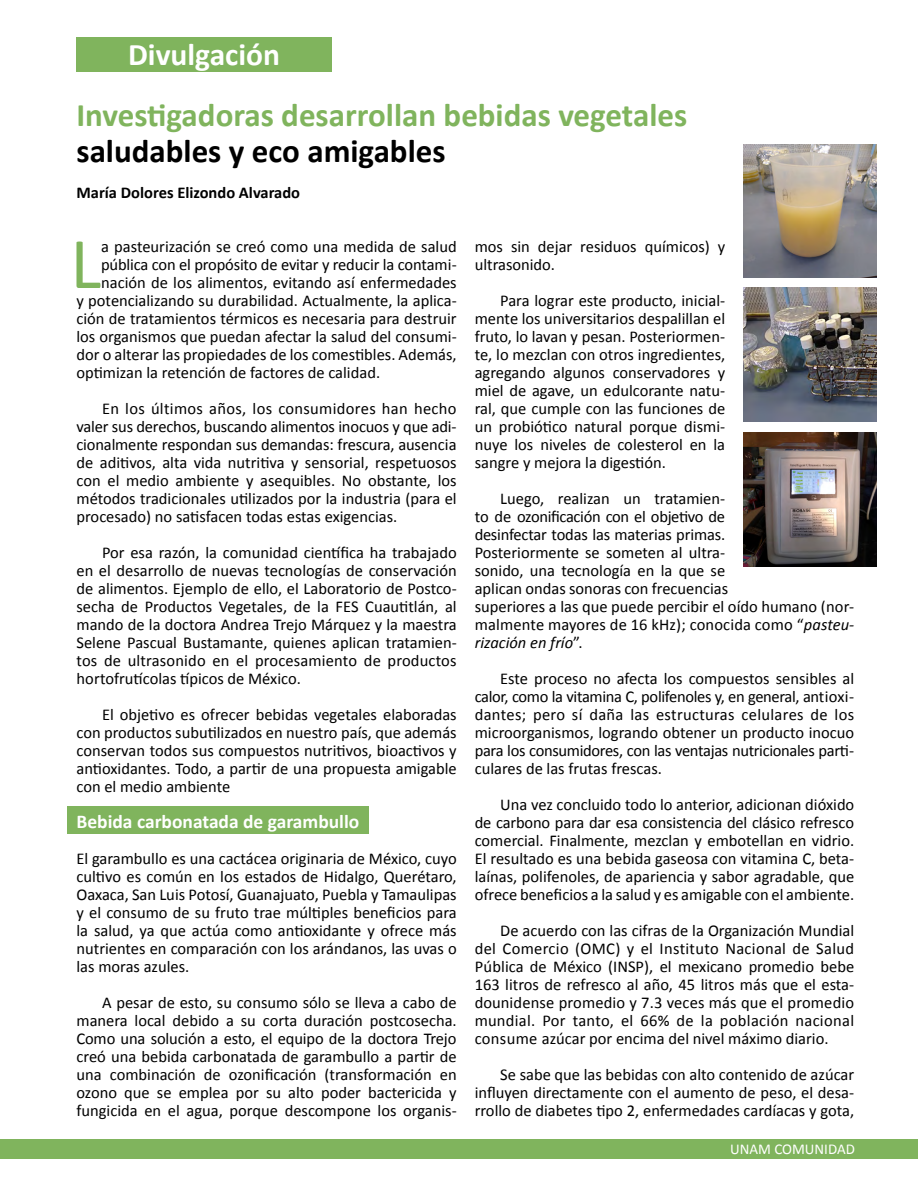
<style>
.page{position:relative;width:918px;height:1188px;background:#fff}
.page>*{position:absolute;margin:0;border:0;box-sizing:border-box;transform-origin:0 0}
.t1{font:73.2px "Calibri";color:#80b45d}
.t2{font:700 33px "Calibri";color:#80b45d}
.t3{font:700 33px "Calibri";color:#000}
.t4{font:700 31.5px "Calibri";color:#fff}
.t5{font:700 19.5px "Calibri";color:#fff}
.t6{font:16.5px/18px "Calibri";color:#000;text-align:justify}
.t7{font:700 16.5px "Calibri";color:#000}
.t8{font:15px "Calibri";color:#fff}
.s1{font-style:italic}
</style>
<div class="page">
<div style="left:67px;top:806px;width:302px;height:28px;background:#80b45d"></div>
<img style="left:743px;top:288px;width:134px;height:133px">
<img style="left:743px;top:144px;width:134px;height:134px">
<img style="left:743px;top:433px;width:134px;height:133px">
<div style="left:77px;top:38px;width:255px;height:34px;background:#80b45d"></div>
<div style="left:0;top:1139px;width:918px;height:19px;background:#80b45d"></div>
<h3 class="t4" style="left:128px;top:34px;width:153px">Divulgación</h3>
<h2 class="t2" style="left:77px;top:94px;width:612px">Investigadoras desarrollan bebidas vegetales</h2>
<h2 class="t3" style="left:77px;top:130px;width:371px">saludables y eco amigables</h2>
<p class="t7" style="left:77px;top:182px;width:225px">María Dolores Elizondo Alvarado</p>
<h1 class="t1" style="left:70px;top:217px;width:32px">L</h1>
<p class="t6" style="left:101px;top:238px;width:357px">a pasteurización se creó como una medida de salud</p>
<p class="t6" style="left:101px;top:256px;width:357px">pública con el propósito de evitar y reducir la contami-</p>
<p class="t6" style="left:101px;top:274px;width:357px">nación de los alimentos, evitando así enfermedades</p>
<p class="t6" style="left:76px;top:292px;width:382px">y potencializando su durabilidad. Actualmente, la aplica-</p>
<p class="t6" style="left:76px;top:310px;width:382px">ción de tratamientos térmicos es necesaria para destruir</p>
<p class="t6" style="left:76px;top:328px;width:382px">los organismos que puedan afectar la salud del consumi-</p>
<p class="t6" style="left:76px;top:346px;width:382px">dor o alterar las propiedades de los comestibles. Además,</p>
<p class="t6" style="left:76px;top:364px;width:305px">optimizan la retención de factores de calidad.</p>
<p class="t6" style="left:76px;top:400px;width:382px;text-indent:26px">En los últimos años, los consumidores han hecho valer sus derechos, buscando alimentos inocuos y que adi&shy;cionalmente respondan sus demandas: frescura, ausencia de aditivos, alta vida nutritiva y sensorial, respetuosos con el medio ambiente y asequibles. No obstante, los métodos tradicionales utilizados por la industria (para el procesado) no satisfacen todas estas exigencias.</p>
<p class="t6" style="left:76px;top:544px;width:382px;text-indent:26px">Por esa razón, la comunidad científica ha trabajado en el desarrollo de nuevas tecnologías de conservación de alimentos. Ejemplo de ello, el Laboratorio de Postco&shy;secha de Productos Vegetales, de la FES Cuautitlán, al mando de la doctora Andrea Trejo Márquez y la maestra Selene Pascual Bustamante, quienes aplican tratamien&shy;tos de ultrasonido en el procesamiento de productos hortofrutícolas típicos de México.</p>
<p class="t6" style="left:76px;top:706px;width:382px;text-indent:26px">El objetivo es ofrecer bebidas vegetales elaboradas con productos subutilizados en nuestro país, que además conservan todos sus compuestos nutritivos, bioactivos y antioxidantes. Todo, a partir de una propuesta amigable con el medio ambiente</p>
<p class="t5" style="left:77px;top:809px;width:284px">Bebida carbonatada de garambullo</p>
<p class="t6" style="left:77px;top:850px;width:382px">El garambullo es una cactácea originaria de México, cuyo cultivo es común en los estados de Hidalgo, Querétaro, Oaxaca, San Luis Potosí, Guanajuato, Puebla y Tamaulipas y el consumo de su fruto trae múltiples beneficios para la salud, ya que actúa como antioxidante y ofrece más nutrientes en comparación con los arándanos, las uvas o las moras azules.</p>
<p class="t6" style="left:77px;top:994px;width:382px;text-indent:26px">A pesar de esto, su consumo sólo se lleva a cabo de manera local debido a su corta duración postcosecha.<br>Como una solución a esto, el equipo de la doctora Trejo creó una bebida carbonatada de garambullo a partir de una combinación de ozonificación (transformación en ozono que se emplea por su alto poder bactericida y fungicida en el agua, porque descompone los organis-</p>
<p class="t6" style="left:475px;top:238px;width:252px">mos sin dejar residuos químicos) y ultrasonido.</p>
<p class="t6" style="left:475px;top:292px;width:252px;text-indent:26px">Para lograr este producto, inicial&shy;mente los universitarios despalillan el fruto, lo lavan y pesan. Posteriormen&shy;te, lo mezclan con otros ingredientes, agregando algunos conservadores y miel de agave, un edulcorante natu&shy;ral, que cumple con las funciones de un probiótico natural porque dismi&shy;nuye los niveles de colesterol en la sangre y mejora la digestión.</p>
<p class="t6" style="left:475px;top:490px;width:381px;text-align:left;text-indent:26px">Luego, realizan un tratamien-<br>to de ozonificación con el objetivo de<br>desinfectar todas las materias primas.<br>Posteriormente se someten al ultra-<br>sonido, una tecnología en la que se<br>aplican ondas sonoras con frecuencias<br>superiores a las que puede percibir el oído humano (nor&shy;malmente mayores de 16 kHz); conocida como “<span class="s1">pasteu&shy;rización en frío</span>”.</p>
<p class="t6" style="left:475px;top:670px;width:381px;text-indent:26px">Este proceso no afecta los compuestos sensibles al calor, como la vitamina C, polifenoles y, en general, antioxi&shy;dantes; pero sí daña las estructuras celulares de los microorganismos, logrando obtener un producto inocuo para los consumidores, con las ventajas nutricionales parti&shy;culares de las frutas frescas.</p>
<p class="t6" style="left:475px;top:796px;width:381px;text-indent:26px">Una vez concluido todo lo anterior, adicionan dióxido de carbono para dar esa consistencia del clásico refresco comercial. Finalmente, mezclan y embotellan en vidrio.<br>El resultado es una bebida gaseosa con vitamina C, beta&shy;laínas, polifenoles, de apariencia y sabor agradable, que ofrece beneficios a la salud y es amigable con el ambiente.</p>
<p class="t6" style="left:475px;top:922px;width:381px;text-indent:26px">De acuerdo con las cifras de la Organización Mundial del Comercio (OMC) y el Instituto Nacional de Salud Pública de México (INSP), el mexicano promedio bebe 163 litros de refresco al año, 45 litros más que el esta&shy;dounidense promedio y 7.3 veces más que el promedio mundial. Por tanto, el 66% de la población nacional consume azúcar por encima del nivel máximo diario.</p>
<p class="t6" style="left:475px;top:1066px;width:381px;text-indent:26px">Se sabe que las bebidas con alto contenido de azúcar influyen directamente con el aumento de peso, el desa&shy;rrollo de diabetes tipo 2, enfermedades cardíacas y gota,</p>
<p class="t8" style="left:730px;top:1140px;width:126px">UNAM COMUNIDAD</p>
</div>
